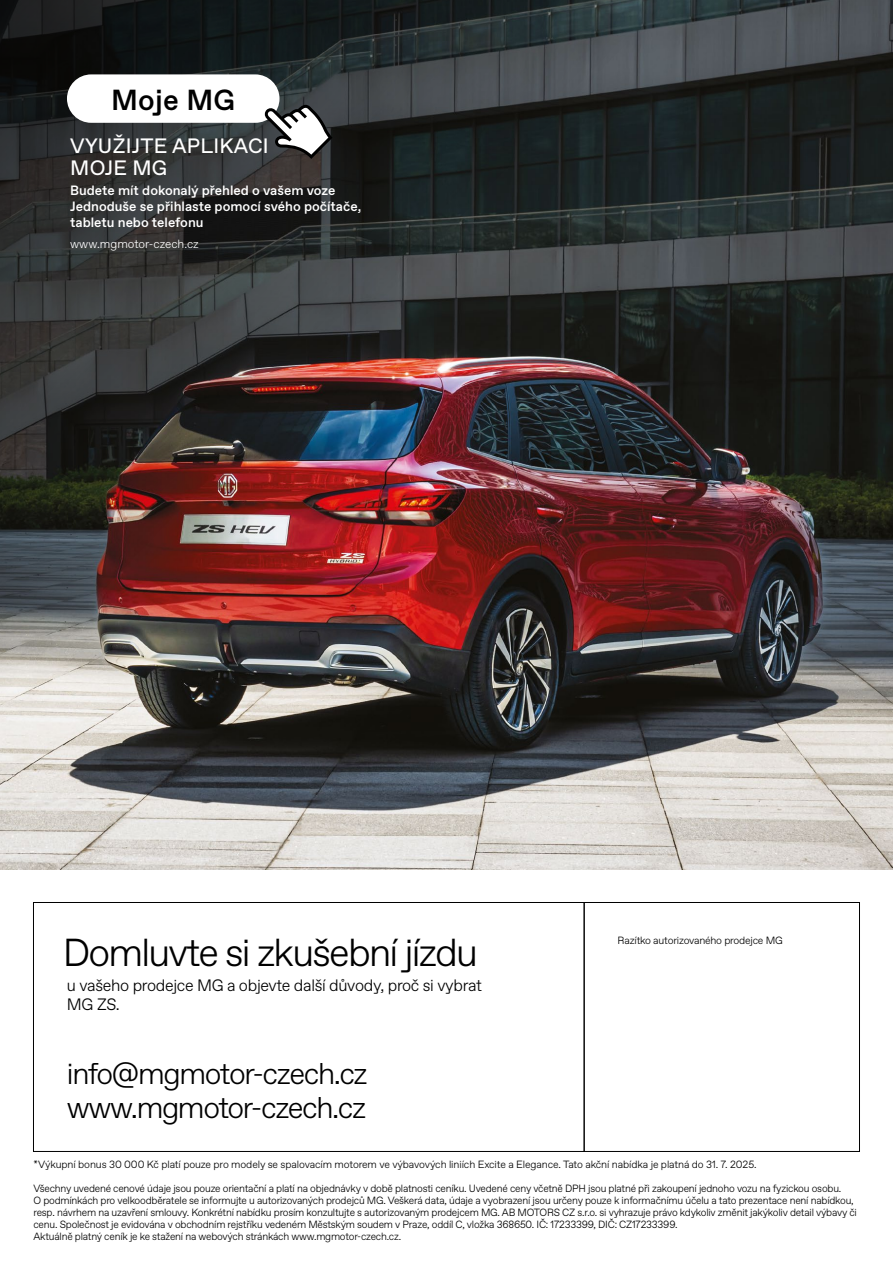
<style>
.page{position:relative;width:893px;height:1263px;background:#fff}
.page>*{position:absolute;margin:0;border:0;box-sizing:border-box;transform-origin:0 0}
.t1{font:300 39px "Favorit Std";letter-spacing:-.045em;color:#000}
.t2{font:300 30px/34.5px "Favorit Std";letter-spacing:-.045em;color:#000}
.t3{font:500 28.95px "Favorit Std";letter-spacing:.01em;color:#000}
.t4{font:20.85px/22px "Favorit Std";letter-spacing:.01em;color:#fff}
.t5{font:300 16.5px/19.5px "Favorit Std";letter-spacing:-.02em;color:#000}
.t6{font:500 13.5px/16.2px "Favorit Std";color:#fff}
.t7{font:300 11.85px "Favorit Std";color:#fff}
.t8{font:300 10.5px/12px "Favorit Std";letter-spacing:-.02em;color:#000}
</style>
<div class="page">
<img style="left:0;top:0;width:893px;height:869px">
<div style="left:33px;top:902px;width:551px;height:250px;border:1px solid #000"></div>
<div style="left:584px;top:902px;width:276px;height:250px;border:1px solid #000"></div>
<img style="left:0;top:0;width:706px;height:727px">
<div style="left:67px;top:74px;width:212px;height:49px;background:#fff;border-radius:24px"></div>
<svg style="left:263px;top:103px;width:69px;height:56px"></svg>
<h3 class="t3" style="left:111px;top:80px;width:125px">Moje MG</h3>
<h3 class="t4" style="left:70px;top:135px;width:200px">VYUŽIJTE APLIKACI<br>MOJE MG</h3>
<p class="t6" style="left:70px;top:182px;width:293px">Budete mít dokonalý přehled o vašem voze<br>Jednoduše se přihlaste pomocí svého počítače, tabletu nebo telefonu</p>
<p class="t7" style="left:70px;top:236px;width:130px">www.mgmotor-czech.cz</p>
<h1 class="t1" style="left:63px;top:927px;width:417px">Domluvte si zkušební jízdu</h1>
<h3 class="t5" style="left:67px;top:975px;width:416px">u vašeho prodejce MG a objevte další důvody, proč si vybrat<br>MG ZS.</h3>
<p class="t8" style="left:618px;top:934px;width:167px">Razítko autorizovaného prodejce MG</p>
<h2 class="t2" style="left:67px;top:1055px;width:302px">info@mgmotor-czech.cz www.mgmotor-czech.cz</h2>
<p class="t8" style="left:33px;top:1158px;width:725px">*Výkupní bonus 30 000 Kč platí pouze pro modely se spalovacím motorem ve výbavových liniích Excite a Elegance. Tato akční nabídka je platná do 31. 7. 2025.</p>
<p class="t8" style="left:33px;top:1182px;width:825px">Všechny uvedené cenové údaje jsou pouze orientační a platí na objednávky v době platnosti ceníku. Uvedené ceny včetně DPH jsou platné při zakoupení jednoho vozu na fyzickou osobu.<br>O podmínkách pro velkoodběratele se informujte u autorizovaných prodejců MG. Veškerá data, údaje a vyobrazení jsou určeny pouze k informačnímu účelu a tato prezentace není nabídkou, resp. návrhem na uzavření smlouvy. Konkrétní nabídku prosím konzultujte s autorizovaným prodejcem MG. AB MOTORS CZ s.r.o. si vyhrazuje právo kdykoliv změnit jakýkoliv detail výbavy či cenu. Společnost je evidována v obchodním rejstříku vedeném Městským soudem v Praze, oddíl C, vložka 368650. IČ: 17233399, DIČ: CZ17233399.<br>Aktuálně platný ceník je ke stažení na webových stránkách www.mgmotor-czech.cz.</p>
</div>
